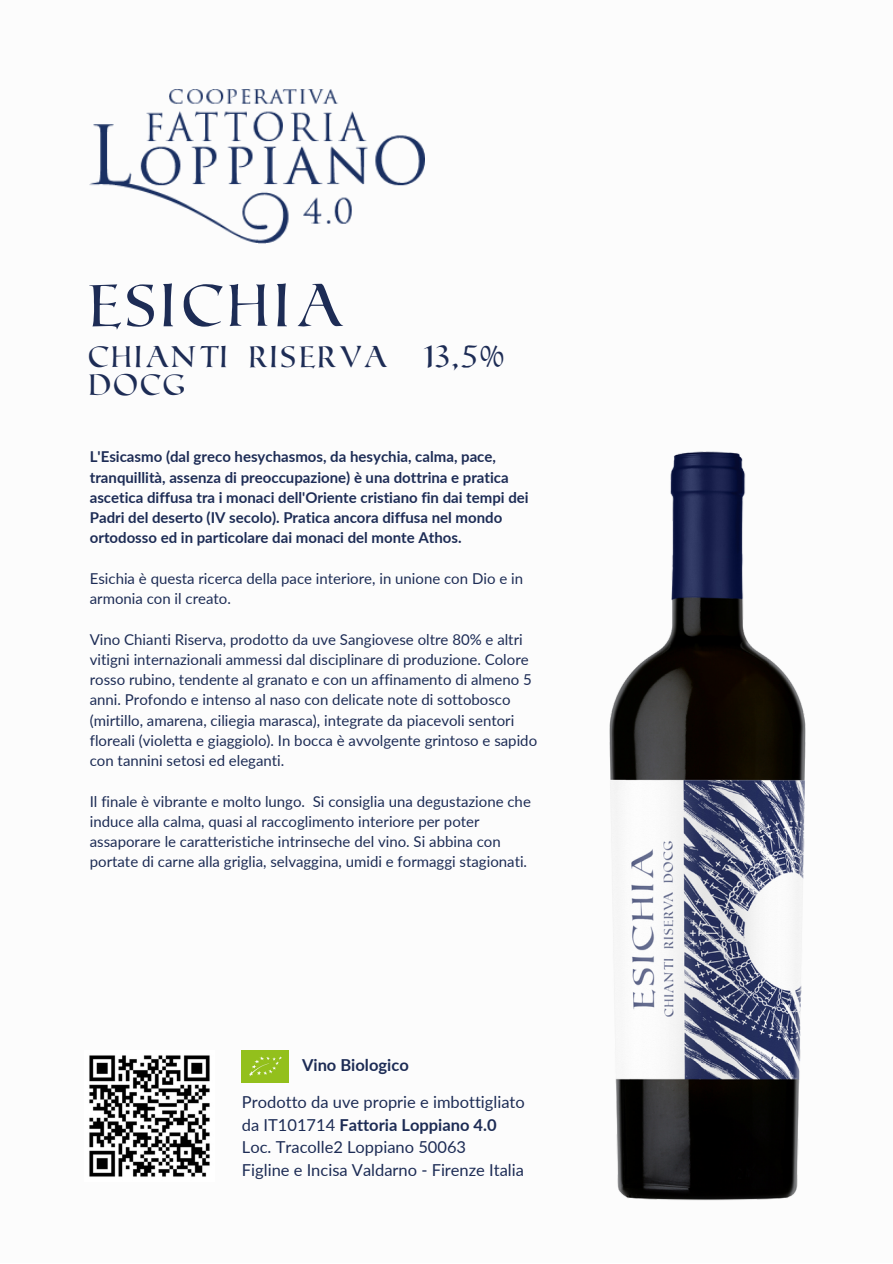
<style>
.page{position:relative;width:893px;height:1264px;background:#fff}
.page>*{position:absolute;margin:0;border:0;box-sizing:border-box;transform-origin:0 0}
.t1{font:60px "Roman SD";color:#1d2c55}
.t2{font:30px "Roman SD";color:#1d2c55}
.t3{font:16.5px "Lato";color:#1d2c55}
.t4{font:700 16.5px "Lato";color:#1d2c55}
.t5{font:15px/20.2px "Lato";color:#1d2c55}
.t6{font:700 15px/20.2px "Lato";color:#1d2c55}
.s1{font-weight:400}
</style>
<div class="page">
<img style="left:89px;top:89px;width:335px;height:154px">
<img style="left:609px;top:451px;width:197px;height:750px">
<img style="left:89px;top:1055px;width:121px;height:122px">
<img style="left:242px;top:1050px;width:46px;height:32px">
<p class="t1" style="left:89px;top:278px;width:260px">ESICHIA</p>
<p class="t2" style="left:89px;top:343px;width:302px">CHIANTI RISERVA</p>
<p class="t2" style="left:89px;top:371px;width:100px">DOCG</p>
<p class="t2" style="left:424px;top:343px;width:85px">13,5%</p>
<p class="t6" style="left:90px;top:446px;width:440px">L'Esicasmo (dal greco hesychasmos, da hesychia, calma, pace, tranquillità, assenza di preoccupazione) è una dottrina e pratica ascetica diffusa tra i monaci dell'Oriente cristiano fin dai tempi dei Padri del deserto (IV secolo). Pratica ancora diffusa nel mondo ortodosso ed in particolare dai monaci del monte Athos.</p>
<p class="t5" style="left:90px;top:568px;width:434px">Esichia è questa ricerca della pace interiore, in unione con Dio e in armonia con il creato.</p>
<p class="t5" style="left:90px;top:628px;width:449px">Vino Chianti Riserva, prodotto da uve Sangiovese oltre 80% e altri vitigni internazionali ammessi dal disciplinare di produzione. Colore rosso rubino, tendente al granato e con un affinamento di almeno 5 anni. Profondo e intenso al naso con delicate note di sottobosco (mirtillo, amarena, ciliegia marasca), integrate da piacevoli sentori floreali (violetta e giaggiolo). In bocca è avvolgente grintoso e sapido con tannini setosi ed eleganti.</p>
<p class="t5" style="left:90px;top:790px;width:442px">Il finale è vibrante e molto lungo. Si consiglia una degustazione che induce alla calma, quasi al raccoglimento interiore per poter assaporare le caratteristiche intrinseche del vino. Si abbina con portate di carne alla griglia, selvaggina, umidi e formaggi stagionati.</p>
<p class="t4" style="left:302px;top:1054px;width:108px">Vino Biologico</p>
<p class="t3" style="left:242px;top:1092px;width:284px">Prodotto da uve proprie e imbottigliato</p>
<p class="t4" style="left:242px;top:1114px;width:256px"><span class="s1">da IT101714</span> Fattoria Loppiano 4.0</p>
<p class="t3" style="left:242px;top:1137px;width:226px">Loc. Tracolle2 Loppiano 50063</p>
<p class="t3" style="left:242px;top:1159px;width:283px">Figline e Incisa Valdarno - Firenze Italia</p>
</div>
